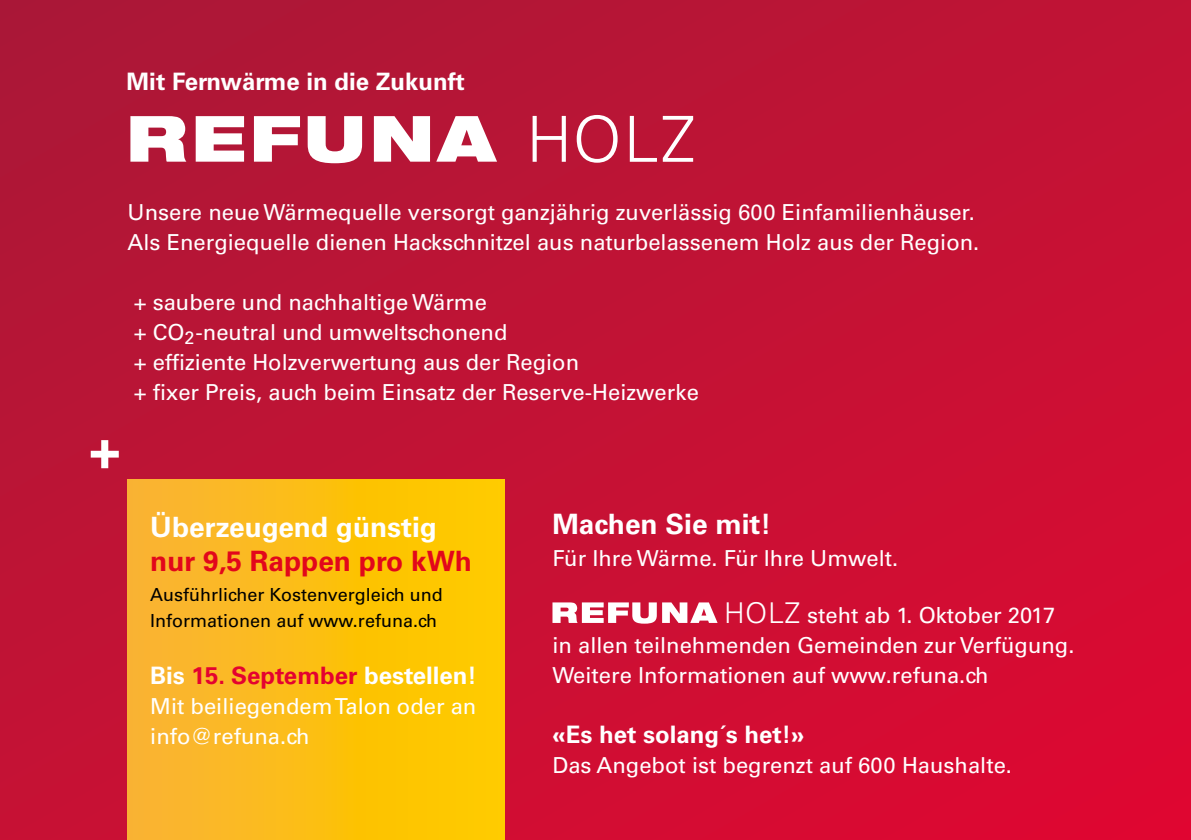
<style>
.page{position:relative;width:1191px;height:840px;background:#fff}
.page>*{position:absolute;margin:0;border:0;box-sizing:border-box;transform-origin:0 0}
.t1{font:300 63.4px "Univers LT Std";color:#fff}
.t2{font:700 28px "Univers";color:#fff}
.t3{font:700 28px "Univers";color:#e2071b}
.t4{font:700 28px "Univers LT Std";color:#fff}
.t5{font:700 24px "Univers";color:#fff}
.t6{font:22px/30px "Univers";color:#fff}
.t7{font:22px "Univers LT Std";color:#fff}
.t8{font:18px/26px "Univers";color:#000}
.s1{color:#e40230}
.s2{font-family:"Univers LT Std";font-weight:300;font-size:28.6px}
</style>
<div class="page">
<div style="left:0;top:0;width:1191px;height:839px;background:linear-gradient(to bottom,#b41636,#d60b32)"></div>
<hr style="left:0;top:523px;width:1px;height:316px;background:#000">
<div style="left:128px;top:479px;width:377px;height:360px;background:linear-gradient(to right,#f9b233,#fc0)"></div>
<svg style="left:552px;top:602px;width:165px;height:21px"></svg>
<svg style="left:130px;top:116px;width:56px;height:45px"></svg>
<svg style="left:196px;top:116px;width:48px;height:45px"></svg>
<svg style="left:254px;top:116px;width:46px;height:45px"></svg>
<svg style="left:308px;top:116px;width:54px;height:47px"></svg>
<svg style="left:374px;top:116px;width:56px;height:45px"></svg>
<svg style="left:436px;top:116px;width:61px;height:45px"></svg>
<svg style="left:91px;top:440px;width:28px;height:28px"></svg>
<p class="t5" style="left:127px;top:67px;width:339px">Mit Fernwärme in die Zukunft</p>
<h1 class="t1" style="left:526px;top:101px;width:171px">HOLZ</h1>
<p class="t6" style="left:128px;top:197px;width:853px">Unsere neue Wärmequelle versorgt ganzjährig zuverlässig 600 Einfamilienhäuser.<br>Als Energiequelle dienen Hackschnitzel aus naturbelassenem Holz aus der Region.</p>
<p class="t6" style="left:134px;top:287px;width:567px">+ saubere und nachhaltige Wärme<br>+ CO<sub>2</sub>-neutral und umweltschonend<br>+ effiziente Holzverwertung aus der Region<br>+ fixer Preis, auch beim Einsatz der Reserve-Heizwerke</p>
<p class="t2" style="left:150px;top:511px;width:288px">Überzeugend günstig</p>
<p class="t3" style="left:150px;top:544px;width:323px">nur 9,5 Rappen pro kWh</p>
<p class="t8" style="left:150px;top:581px;width:294px">Ausführlicher Kostenvergleich und<br>Informationen auf www.refuna.ch</p>
<p class="t5" style="left:150px;top:660px;width:328px">Bis <span class="s1">15. September</span> bestellen!</p>
<p class="t6" style="left:150px;top:690px;width:328px">Mit beiliegendem Talon oder an info@refuna.ch</p>
<p class="t4" style="left:552px;top:507px;width:220px">Machen Sie mit!</p>
<p class="t7" style="left:552px;top:544px;width:347px">Für Ihre Wärme. Für Ihre Umwelt.</p>
<p class="t6" style="left:552px;top:600px;width:523px;text-indent:172px"><span class="s2">HOLZ</span> steht ab 1. Oktober 2017 in allen teilnehmenden Gemeinden zur Verfügung.<br>Weitere Informationen auf www.refuna.ch</p>
<p class="t5" style="left:552px;top:720px;width:254px">«Es het solang´s het!»</p>
<p class="t6" style="left:552px;top:750px;width:461px">Das Angebot ist begrenzt auf 600 Haushalte.</p>
</div>
